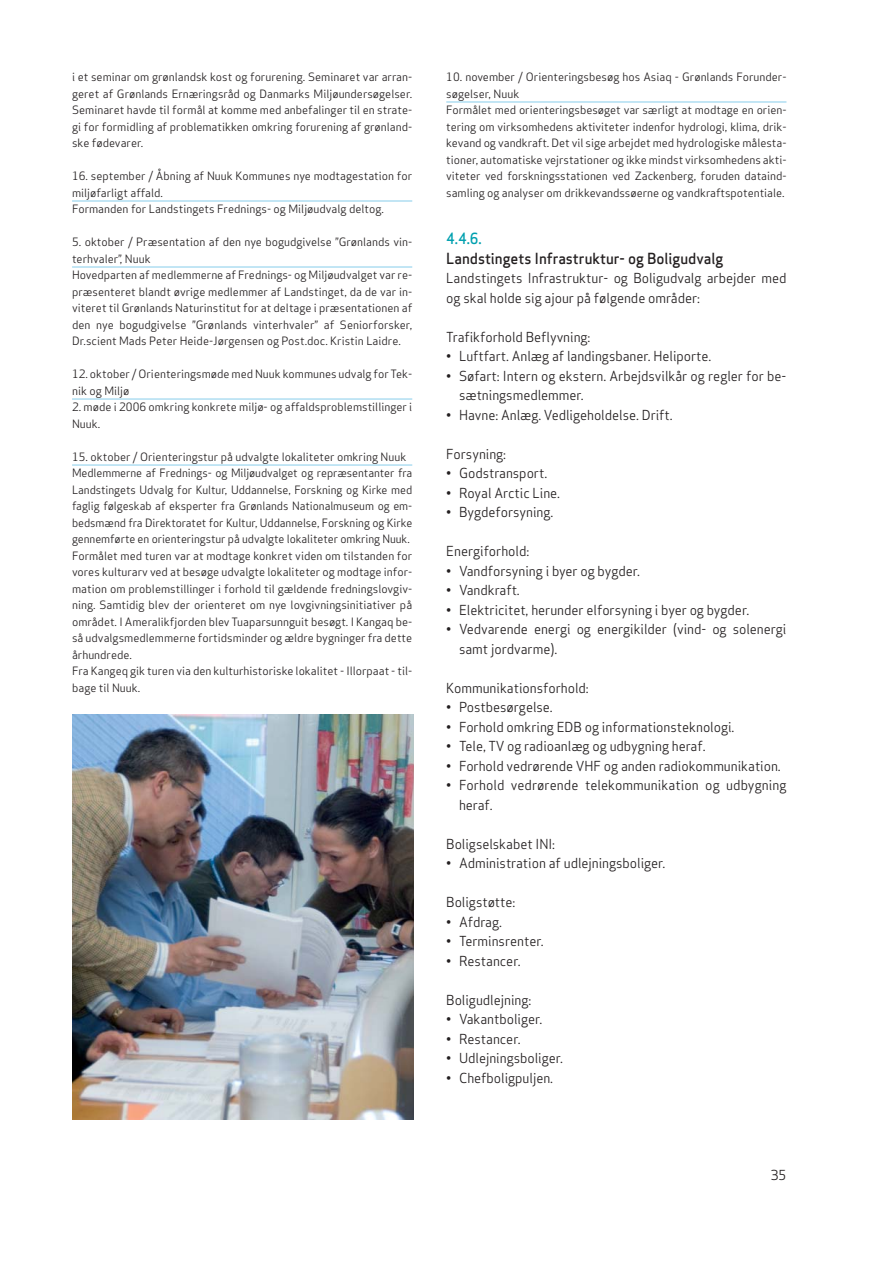
<style>
.page{position:relative;width:893px;height:1263px;background:#fff}
.page>*{position:absolute;margin:0;border:0;box-sizing:border-box;transform-origin:0 0}
.t1{font:15px "Apex Sans Medium T";letter-spacing:-.005em;color:#231f20}
.t2{font:15px "Apex Sans Medium T";color:#00a0af}
.t3{font:13.5px/19.5px "Apex Sans Book T";letter-spacing:-.005em;color:#231f20}
.t4{font:11.25px/16.5px "Apex Sans Book T";color:#231f20}
</style>
<div class="page">
<hr style="left:72px;top:201px;width:340px;height:1px;background:#87cdeb">
<hr style="left:72px;top:267px;width:340px;height:1px;background:#87cdeb">
<hr style="left:72px;top:399px;width:340px;height:1px;background:#87cdeb">
<hr style="left:72px;top:465px;width:340px;height:1px;background:#87cdeb">
<hr style="left:446px;top:102px;width:340px;height:1px;background:#87cdeb">
<img style="left:72px;top:714px;width:342px;height:405px">
<p class="t4" style="left:72px;top:70px;width:342px;text-align:justify">i et seminar om grønlandsk kost og forurening. Seminaret var arran&shy;geret af Grønlands Ernæringsråd og Danmarks Miljøundersøgelser.<br>Seminaret havde til formål at komme med anbefalinger til en strate&shy;gi for formidling af problematikken omkring forurening af grønland&shy;ske fødevarer.</p>
<p class="t4" style="left:72px;top:169px;width:342px">16. september / Åbning af Nuuk Kommunes nye modtagestation for miljøfarligt affald.<br>Formanden for Landstingets Frednings- og Miljøudvalg deltog.</p>
<p class="t4" style="left:72px;top:235px;width:342px">5. oktober / Præsentation af den nye bogudgivelse ”Grønlands vin&shy;terhvaler”, Nuuk<br>Hovedparten af medlemmerne af Frednings- og Miljøudvalget var re&shy;præsenteret blandt øvrige medlemmer af Landstinget, da de var in&shy;viteret til Grønlands Naturinstitut for at deltage i præsentationen af den nye bogudgivelse ”Grønlands vinterhvaler” af Seniorforsker, Dr.scient Mads Peter Heide-Jørgensen og Post.doc. Kristin Laidre.</p>
<p class="t4" style="left:72px;top:367px;width:342px">12. oktober / Orienteringsmøde med Nuuk kommunes udvalg for Tek&shy;nik og Miljø</p>
<p class="t4" style="left:72px;top:400px;width:342px">2. møde i 2006 omkring konkrete miljø- og affaldsproblemstillinger i<br>Nuuk.</p>
<p class="t4" style="left:72px;top:450px;width:342px">15. oktober / Orienteringstur på udvalgte lokaliteter omkring Nuuk Medlemmerne af Frednings- og Miljøudvalget og repræsentanter fra Landstingets Udvalg for Kultur, Uddannelse, Forskning og Kirke med faglig følgeskab af eksperter fra Grønlands Nationalmuseum og em&shy;bedsmænd fra Direktoratet for Kultur, Uddannelse, Forskning og Kirke gennemførte en orienteringstur på udvalgte lokaliteter omkring Nuuk.<br>Formålet med turen var at modtage konkret viden om tilstanden for vores kulturarv ved at besøge udvalgte lokaliteter og modtage infor&shy;mation om problemstillinger i forhold til gældende fredningslovgiv&shy;ning. Samtidig blev der orienteret om nye lovgivningsinitiativer på området. I Ameralikfjorden blev Tuaparsunnguit besøgt. I Kangaq be&shy;så udvalgsmedlemmerne fortidsminder og ældre bygninger fra dette århundrede.<br>Fra Kangeq gik turen via den kulturhistoriske lokalitet - Illorpaat - til&shy;bage til Nuuk.</p>
<p class="t4" style="left:446px;top:70px;width:342px">10. november / Orienteringsbesøg hos Asiaq - Grønlands Forunder&shy;søgelser, Nuuk<br>Formålet med orienteringsbesøget var særligt at modtage en orien&shy;tering om virksomhedens aktiviteter indenfor hydrologi, klima, drik&shy;kevand og vandkraft. Det vil sige arbejdet med hydrologiske målesta&shy;tioner, automatiske vejrstationer og ikke mindst virksomhedens akti&shy;viteter ved forskningsstationen ved Zackenberg, foruden dataind&shy;samling og analyser om drikkevandssøerne og vandkraftspotentiale.</p>
<h1 class="t2" style="left:446px;top:233px;width:37px">4.4.6.</h1>
<h1 class="t1" style="left:446px;top:252px;width:279px">Landstingets Infrastruktur- og Boligudvalg</h1>
<p class="t3" style="left:446px;top:270px;width:342px">Landstingets Infrastruktur- og Boligudvalg arbejder med og skal holde sig ajour på følgende områder:</p>
<p class="t3" style="left:446px;top:329px;width:146px">Trafikforhold Beflyvning:</p>
<p class="t3" style="left:446px;top:348px;width:267px">• Luftfart. Anlæg af landingsbaner. Heliporte.</p>
<p class="t3" style="left:459px;top:368px;width:329px;text-indent:-13px">• Søfart: Intern og ekstern. Arbejdsvilkår og regler for be&shy;sætningsmedlemmer.</p>
<p class="t3" style="left:446px;top:407px;width:228px">• Havne: Anlæg. Vedligeholdelse. Drift.</p>
<p class="t3" style="left:446px;top:446px;width:61px">Forsyning:</p>
<p class="t3" style="left:446px;top:465px;width:102px">• Godstransport.</p>
<p class="t3" style="left:446px;top:485px;width:115px">• Royal Arctic Line.</p>
<p class="t3" style="left:446px;top:504px;width:109px">• Bygdeforsyning.</p>
<p class="t3" style="left:446px;top:543px;width:84px">Energiforhold:</p>
<p class="t3" style="left:446px;top:563px;width:195px">• Vandforsyning i byer og bygder.</p>
<p class="t3" style="left:446px;top:582px;width:75px">• Vandkraft.</p>
<p class="t3" style="left:446px;top:602px;width:304px">• Elektricitet, herunder elforsyning i byer og bygder.</p>
<p class="t3" style="left:459px;top:621px;width:329px;text-indent:-13px">• Vedvarende energi og energikilder (vind- og solenergi samt jordvarme).</p>
<p class="t3" style="left:446px;top:680px;width:144px">Kommunikationsforhold:</p>
<p class="t3" style="left:446px;top:699px;width:108px">• Postbesørgelse.</p>
<p class="t3" style="left:446px;top:719px;width:290px">• Forhold omkring EDB og informationsteknologi.</p>
<p class="t3" style="left:446px;top:738px;width:261px">• Tele, TV og radioanlæg og udbygning heraf.</p>
<p class="t3" style="left:446px;top:758px;width:336px">• Forhold vedrørende VHF og anden radiokommunikation.</p>
<p class="t3" style="left:459px;top:777px;width:329px;text-indent:-13px">• Forhold vedrørende telekommunikation og udbygning heraf.</p>
<p class="t3" style="left:446px;top:836px;width:110px">Boligselskabet INI:</p>
<p class="t3" style="left:446px;top:855px;width:221px">• Administration af udlejningsboliger.</p>
<p class="t3" style="left:446px;top:894px;width:71px">Boligstøtte:</p>
<p class="t3" style="left:446px;top:914px;width:57px">• Afdrag.</p>
<p class="t3" style="left:446px;top:933px;width:99px">• Terminsrenter.</p>
<p class="t3" style="left:446px;top:953px;width:76px">• Restancer.</p>
<p class="t3" style="left:446px;top:992px;width:87px">Boligudlejning:</p>
<p class="t3" style="left:446px;top:1011px;width:98px">• Vakantboliger.</p>
<p class="t3" style="left:446px;top:1031px;width:76px">• Restancer.</p>
<p class="t3" style="left:446px;top:1050px;width:118px">• Udlejningsboliger.</p>
<p class="t3" style="left:446px;top:1070px;width:108px">• Chefboligpuljen.</p>
<p class="t3" style="left:771px;top:1167px;width:17px">35</p>
</div>
